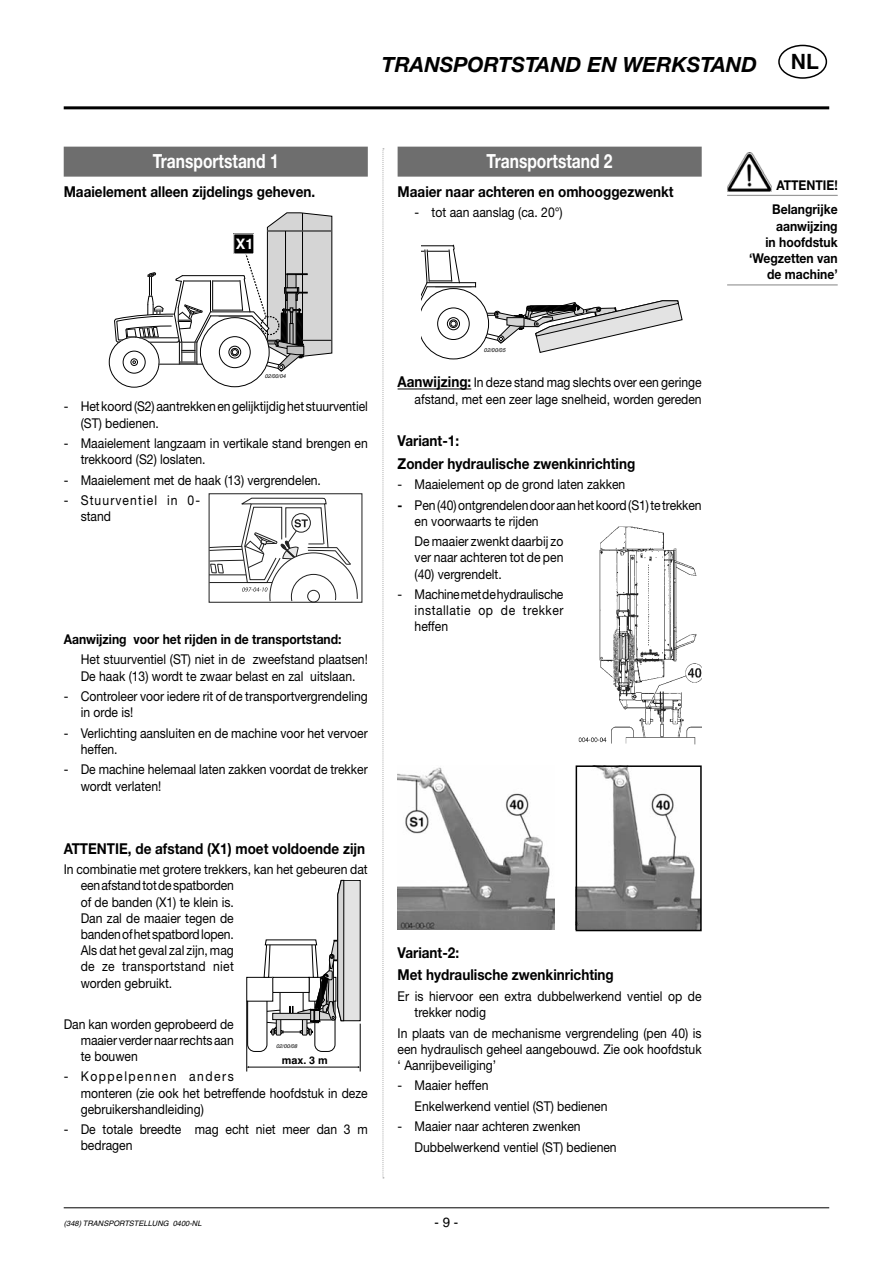
<style>
.page{position:relative;width:893px;height:1263px;background:#fff}
.page>*{position:absolute;margin:0;border:0;box-sizing:border-box;transform-origin:0 0}
.t1{font:italic 700 21px "Helvetica Neue";color:#000}
.t2{font:700 21px "Helvetica";color:#000}
.t3{font:700 19.5px "Helvetica Neue";color:#fff;scale:.8 1}
.t4{font:700 15px/22.2px "Helvetica Neue";color:#000;scale:.9 1}
.t5{font:700 14.4px "Helvetica";color:#fff}
.t6{font:13.5px/16.2px "Helvetica Neue";color:#000;scale:.9 1}
.t7{font:700 13.5px/16.2px "Helvetica Neue";color:#000;text-align:center;scale:.9 1}
.t8{font:13.5px/16.2px "Helvetica Neue";letter-spacing:.09em;color:#000;scale:.9 1}
.t9{font:13.5px "Helvetica";color:#000}
.t10{font:700 10.65px "Helvetica";color:#000}
.t11{font:italic 7.5px "Helvetica";color:#000}
.t12{font:italic 5.55px "Helvetica";color:#000}
.t13{font:italic 5.4px "Helvetica";color:#000}
.t14{font:italic 5.25px "Helvetica";color:#000}
.s1{font-weight:700;font-size:15px}
.s2{font-weight:700}
</style>
<div class="page">
<hr style="left:64px;top:106px;width:765px;height:3px;background:#000">
<div style="left:778px;top:45px;width:49px;height:34px;border:2px solid #000;border-radius:50%"></div>
<hr style="left:64px;top:1208px;width:765px;height:1px;background:#000">
<div style="left:398px;top:147px;width:304px;height:30px;background:#6e6e6e"></div>
<hr style="left:398px;top:389px;width:73px;height:1px;background:#000">
<div style="left:64px;top:147px;width:304px;height:30px;background:#6e6e6e"></div>
<svg style="left:383px;top:149px;width:1px;height:1030px"></svg>
<hr style="left:727px;top:195px;width:111px;height:1px;background:#999">
<hr style="left:727px;top:284px;width:111px;height:2px;background:#999">
<svg style="left:208px;top:493px;width:154px;height:110px"></svg>
<img style="left:578px;top:526px;width:124px;height:218px">
<svg style="left:421px;top:245px;width:261px;height:114px"></svg>
<div style="left:109px;top:337px;width:50px;height:50px;border:1px solid #000;border-radius:50%"></div>
<div style="left:123px;top:351px;width:22px;height:22px;border:1px solid #000;border-radius:50%"></div>
<svg style="left:114px;top:213px;width:218px;height:159px"></svg>
<div style="left:234px;top:234px;width:20px;height:20px;background:#000"></div>
<div style="left:260px;top:316px;width:19px;height:19px;border:1px dashed #000;border-radius:50%"></div>
<div style="left:247px;top:982px;width:20px;height:70px;border:1px solid #000;border-radius:7px"></div>
<div style="left:247px;top:977px;width:26px;height:24px;background:#fff"></div>
<div style="left:247px;top:977px;width:26px;height:24px;border:1px solid #000"></div>
<div style="left:315px;top:982px;width:20px;height:70px;border:1px solid #000;border-radius:7px"></div>
<hr style="left:247px;top:1001px;width:1px;height:71px;background:#000">
<hr style="left:360px;top:1024px;width:1px;height:48px;background:#000">
<hr style="left:248px;top:1067px;width:110px;height:1px;background:#000">
<svg style="left:264px;top:880px;width:96px;height:155px"></svg>
<img style="left:727px;top:153px;width:44px;height:39px">
<img style="left:398px;top:767px;width:157px;height:163px">
<img style="left:579px;top:768px;width:120px;height:160px">
<div style="left:576px;top:765px;width:126px;height:166px;border:2px solid #000"></div>
<h1 class="t1" style="left:382px;top:57px;width:376px">TRANSPORTSTAND EN WERKSTAND</h1>
<h1 class="t2" style="left:791px;top:54px;width:29px">NL</h1>
<h2 class="t3" style="left:153px;top:154px;width:159px">Transportstand 1</h2>
<p class="t4" style="left:64px;top:181px;width:281px">Maaielement alleen zijdelings geheven.</p>
<p class="t5" style="left:236px;top:239px;width:19px">X1</p>
<h2 class="t3" style="left:487px;top:154px;width:159px">Transportstand 2</h2>
<p class="t4" style="left:398px;top:181px;width:308px">Maaier naar achteren en omhooggezwenkt</p>
<p class="t6" style="left:415px;top:205px;width:166px">- tot aan aanslag (ca. 20°)</p>
<p class="t13" style="left:265px;top:374px;width:22px">02/00/04</p>
<p class="t6" style="left:81px;top:400px;width:321px;text-indent:-17px">- Het koord (S2) aantrekken en gelijktijdig het stuurventiel (ST) bedienen.</p>
<p class="t6" style="left:81px;top:437px;width:320px;text-indent:-17px">- Maaielement langzaam in vertikale stand brengen en trekkoord (S2) loslaten.</p>
<p class="t6" style="left:64px;top:473px;width:287px">- Maaielement met de haak (13) vergrendelen.</p>
<p class="t8" style="left:81px;top:494px;width:134px;text-indent:-17px">- Stuurventiel in 0- stand</p>
<p class="t7" style="left:64px;top:632px;width:310px">Aanwijzing voor het rijden in de transportstand:</p>
<p class="t6" style="left:81px;top:653px;width:320px">Het stuurventiel (ST) niet in de zweefstand plaatsen!<br>De haak (13) wordt te zwaar belast en zal uitslaan.</p>
<p class="t6" style="left:81px;top:690px;width:320px;text-indent:-17px">- Controleer voor iedere rit of de transportvergrendeling in orde is!</p>
<p class="t6" style="left:81px;top:726px;width:320px;text-indent:-17px">- Verlichting aansluiten en de machine voor het vervoer heffen.</p>
<p class="t6" style="left:81px;top:763px;width:320px;text-indent:-17px">- De machine helemaal laten zakken voordat de trekker wordt verlaten!</p>
<p class="t4" style="left:64px;top:839px;width:336px">ATTENTIE, de afstand (X1) moet voldoende zijn</p>
<p class="t6" style="left:81px;top:863px;width:320px;text-indent:-17px">In combinatie met grotere trekkers, kan het gebeuren dat een afstand tot de spatborden<br>of de banden (X1) te klein is.<br>Dan zal de maaier tegen de<br>banden of het spatbord lopen.<br>Als dat het geval zal zijn, mag<br>de ze transportstand niet<br>worden gebruikt.</p>
<p class="t6" style="left:81px;top:1017px;width:172px;text-align:justify;text-indent:-17px">Dan kan worden geprobeerd de maaier verder naar rechts aan te bouwen</p>
<p class="t6" style="left:81px;top:1070px;width:320px;text-indent:-17px">- Koppelpennen anders<br>monteren (zie ook het betreffende hoofdstuk in deze gebruikershandleiding)</p>
<p class="t6" style="left:81px;top:1123px;width:320px;text-indent:-17px">- De totale breedte mag echt niet meer dan 3 m bedragen</p>
<p class="t14" style="left:276px;top:1044px;width:23px">02/00/08</p>
<p class="t10" style="left:282px;top:1057px;width:47px">max. 3 m</p>
<p class="t11" style="left:64px;top:1221px;width:139px">(348) TRANSPORTSTELLUNG 0400-NL</p>
<p class="t12" style="left:484px;top:348px;width:23px">02/00/05</p>
<p class="t6" style="left:398px;top:376px;width:339px;text-align:right"><span class="s1">Aanwijzing:</span> In deze stand mag slechts over een geringe afstand, met een zeer lage snelheid, worden gereden</p>
<p class="t4" style="left:398px;top:431px;width:266px">Variant-1:<br>Zonder hydraulische zwenkinrichting</p>
<p class="t6" style="left:398px;top:478px;width:254px">- Maaielement op de grond laten zakken</p>
<p class="t6" style="left:415px;top:498px;width:320px;text-indent:-17px"><span class="s2">-</span> Pen (40) ontgrendelen door aan het koord (S1) te trekken en voorwaarts te rijden</p>
<p class="t6" style="left:415px;top:535px;width:167px;text-align:justify">De maaier zwenkt daarbij zo ver naar achteren tot de pen (40) vergrendelt.</p>
<p class="t6" style="left:415px;top:588px;width:167px;text-align:justify;text-indent:-17px">- Machine met de hydraulische installatie op de trekker heffen</p>
<p class="t4" style="left:398px;top:943px;width:242px">Variant-2:<br>Met hydraulische zwenkinrichting</p>
<p class="t6" style="left:415px;top:989px;width:320px;text-indent:-17px">Er is hiervoor een extra dubbelwerkend ventiel op de trekker nodig</p>
<p class="t6" style="left:398px;top:1026px;width:339px;text-align:justify">In plaats van de mechanisme vergrendeling (pen 40) is een hydraulisch geheel aangebouwd. Zie ook hoofdstuk ‘ Aanrijbeveiliging’</p>
<p class="t6" style="left:415px;top:1077px;width:216px;line-height:20.4px;text-indent:-17px">- Maaier heffen<br>Enkelwerkend ventiel (ST) bedienen</p>
<p class="t6" style="left:415px;top:1118px;width:226px;line-height:20.4px;text-indent:-17px">- Maaier naar achteren zwenken<br>Dubbelwerkend ventiel (ST) bedienen</p>
<p class="t9" style="left:434px;top:1217px;width:26px">- 9 -</p>
<p class="t7" style="left:772px;top:174px;width:74px;line-height:24.8px">ATTENTIE!<br>Belangrijke</p>
<p class="t7" style="left:749px;top:219px;width:100px;text-align:right">aanwijzing<br>in hoofdstuk ‘Wegzetten van de machine’</p>
</div>
